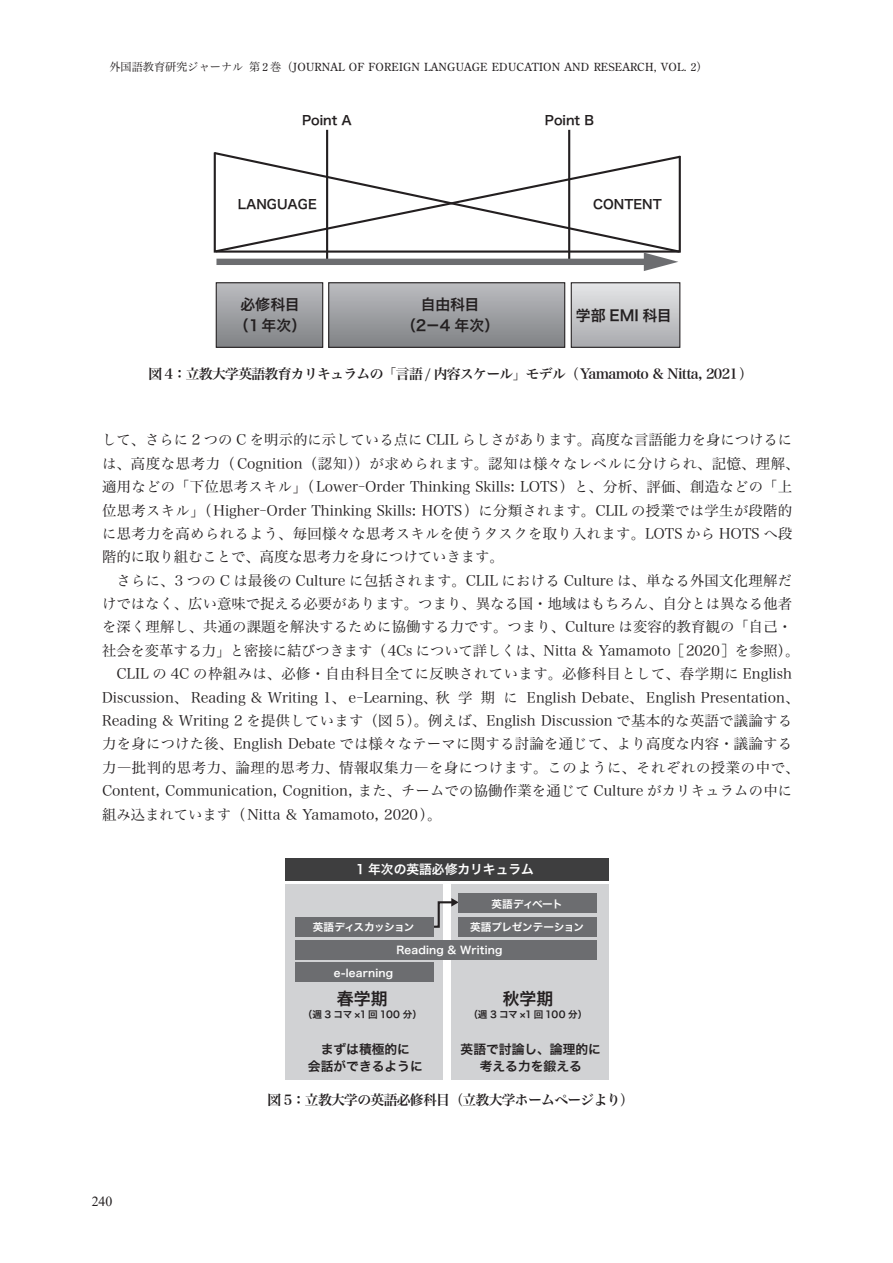
<style>
.page{position:relative;width:893px;height:1263px;background:#fff}
.page>*{position:absolute;margin:0;border:0;box-sizing:border-box;transform-origin:0 0}
.t1{font:16.95px "Hira Kaku Pro W6";color:#231f20}
.t2{font:14.85px/21.3px "Hira Kaku Pro W6";letter-spacing:-.005em;color:#231f20;text-align:center}
.t3{font:14.4px/23.4px "Hira Min Std W3";color:#231f20}
.t4{font:13.8px "Hira Min Std W6";letter-spacing:-.05em;color:#231f20}
.t5{font:13.8px "Times New Roman";color:#231f20}
.t6{font:12.75px/17px "Hira Kaku Pro W6";color:#231f20;text-align:center}
.t7{font:12.75px "Hira Kaku Pro W6";color:#fff}
.t8{font:11.1px "Century Old Style Std";letter-spacing:.02em;color:#231f20}
.t9{font:10.65px "Hira Kaku Pro W6";letter-spacing:.01em;color:#fff}
.t10{font:10.65px "Hira Kaku Pro W6";letter-spacing:-.025em;color:#fff}
.t11{font:10.65px "Hira Kaku Pro W6";letter-spacing:-.07em;color:#fff}
.t12{font:10.65px "Hira Kaku Pro W6";letter-spacing:-.055em;color:#fff}
.t13{font:9.6px "Hira Kaku Pro W6";letter-spacing:.035em;color:#231f20}
.s1{font-family:"Hira Min Std W3"}
</style>
<div class="page">
<div style="left:216px;top:283px;width:107px;height:64px;background:linear-gradient(to bottom,#bbbcc0,#818386)"></div>
<div style="left:216px;top:282px;width:107px;height:66px;border:1px solid #231f20"></div>
<div style="left:571px;top:283px;width:109px;height:64px;background:linear-gradient(to bottom,#e5e6e8,#aaabaf)"></div>
<div style="left:571px;top:282px;width:109px;height:66px;border:1px solid #231f20"></div>
<div style="left:329px;top:283px;width:236px;height:64px;background:linear-gradient(to bottom,#bbbcc0,#818386)"></div>
<div style="left:328px;top:282px;width:237px;height:66px;border:1px solid #231f20"></div>
<hr style="left:326px;top:130px;width:2px;height:133px;background:#231f20">
<hr style="left:568px;top:130px;width:2px;height:133px;background:#231f20">
<svg style="left:213px;top:154px;width:468px;height:100px"></svg>
<div style="left:216px;top:259px;width:434px;height:6px;background:#6c6d70"></div>
<svg style="left:644px;top:253px;width:34px;height:18px"></svg>
<div style="left:285px;top:884px;width:158px;height:196px;background:#d1d2d4"></div>
<div style="left:451px;top:884px;width:158px;height:196px;background:#d1d2d4"></div>
<svg style="left:433px;top:898px;width:26px;height:31px"></svg>
<div style="left:295px;top:917px;width:138px;height:19px;background:#6c6d70"></div>
<div style="left:459px;top:917px;width:138px;height:19px;background:#6c6d70"></div>
<div style="left:459px;top:894px;width:138px;height:19px;background:#6c6d70"></div>
<div style="left:295px;top:940px;width:302px;height:19px;background:#6c6d70"></div>
<div style="left:295px;top:963px;width:138px;height:19px;background:#6c6d70"></div>
<div style="left:285px;top:858px;width:324px;height:22px;background:#3e3e3f"></div>
<p class="t8" style="left:109px;top:60px;width:600px"><span class="s1">外国語教育研究ジャーナル 第</span> 2 <span class="s1">巻（</span>JOURNAL OF FOREIGN LANGUAGE EDUCATION AND RESEARCH, VOL. 2<span class="s1">）</span></p>
<p class="t6" style="left:302px;top:111px;width:51px">Point A</p>
<p class="t6" style="left:545px;top:111px;width:51px">Point B</p>
<p class="t6" style="left:238px;top:196px;width:80px">LANGUAGE</p>
<p class="t6" style="left:593px;top:196px;width:70px">CONTENT</p>
<p class="t2" style="left:401px;top:293px;width:100px">自由科目<br>（2－4 年次）</p>
<p class="t2" style="left:234px;top:293px;width:74px">必修科目（1年次）</p>
<p class="t2" style="left:576px;top:305px;width:97px">学部 EMI 科目</p>
<p class="t4" style="left:148px;top:364px;width:606px">図 4：立教大学英語教育カリキュラムの「言語 / 内容スケール」モデル（Yamamoto &amp; Nitta, 2021）</p>
<p class="t3" style="left:102px;top:428px;width:699px">して、さらに 2 つの C を明示的に示している点に CLIL らしさがあります。高度な言語能力を身につけるには、高度な思考力（Cognition（認知））が求められます。認知は様々なレベルに分けられ、記憶、理解、適用などの「下位思考スキル」（Lower－Order Thinking Skills: LOTS）と、分析、評価、創造などの「上位思考スキル」（Higher－Order Thinking Skills: HOTS）に分類されます。CLIL の授業では学生が段階的に思考力を高められるよう、毎回様々な思考スキルを使うタスクを取り入れます。LOTS から HOTS へ段階的に取り組むことで、高度な思考力を身につけていきます。<br>　さらに、3 つの C は最後の Culture に包括されます。CLIL における Culture は、単なる外国文化理解だけではなく、広い意味で捉える必要があります。つまり、異なる国・地域はもちろん、自分とは異なる他者を深く理解し、共通の課題を解決するために協働する力です。つまり、Culture は変容的教育観の「自己・社会を変革する力」と密接に結びつきます（4Cs について詳しくは、Nitta &amp; Yamamoto［2020］を参照）。　CLIL の 4C の枠組みは、必修・自由科目全てに反映されています。必修科目として、春学期に English Discussion、 Reading &amp; Writing 1、 e－Learning、秋学期に English Debate、 English Presentation、Reading &amp; Writing 2 を提供しています（図 5）。例えば、English Discussion で基本的な英語で議論する力を身につけた後、English Debate では様々なテーマに関する討論を通じて、より高度な内容・議論する力―批判的思考力、論理的思考力、情報収集力―を身につけます。このように、それぞれの授業の中で、Content, Communication, Cognition, また、チームでの協働作業を通じて Culture がカリキュラムの中に組み込まれています（Nitta &amp; Yamamoto, 2020）。</p>
<p class="t7" style="left:356px;top:858px;width:180px">1 年次の英語必修カリキュラム</p>
<p class="t12" style="left:491px;top:894px;width:73px">英語ディベート</p>
<p class="t9" style="left:396px;top:940px;width:108px">Reading &amp; Writing</p>
<p class="t11" style="left:313px;top:917px;width:103px">英語ディスカッション</p>
<p class="t10" style="left:470px;top:917px;width:115px">英語プレゼンテーション</p>
<p class="t9" style="left:334px;top:963px;width:61px">e-learning</p>
<p class="t1" style="left:337px;top:983px;width:53px">春学期</p>
<p class="t6" style="left:308px;top:1041px;width:116px">まずは積極的に<br>会話ができるように</p>
<p class="t13" style="left:303px;top:1006px;width:121px">（週 3 コマ×1回100 分）</p>
<p class="t1" style="left:502px;top:983px;width:53px">秋学期</p>
<p class="t6" style="left:461px;top:1041px;width:142px">英語で討論し、論理的に考える力を鍛える</p>
<p class="t13" style="left:468px;top:1006px;width:121px">（週 3 コマ×1回100 分）</p>
<p class="t5" style="left:92px;top:1192px;width:22px">240</p>
<p class="t4" style="left:267px;top:1090px;width:368px">図 5：立教大学の英語必修科目（立教大学ホームページより）</p>
</div>
